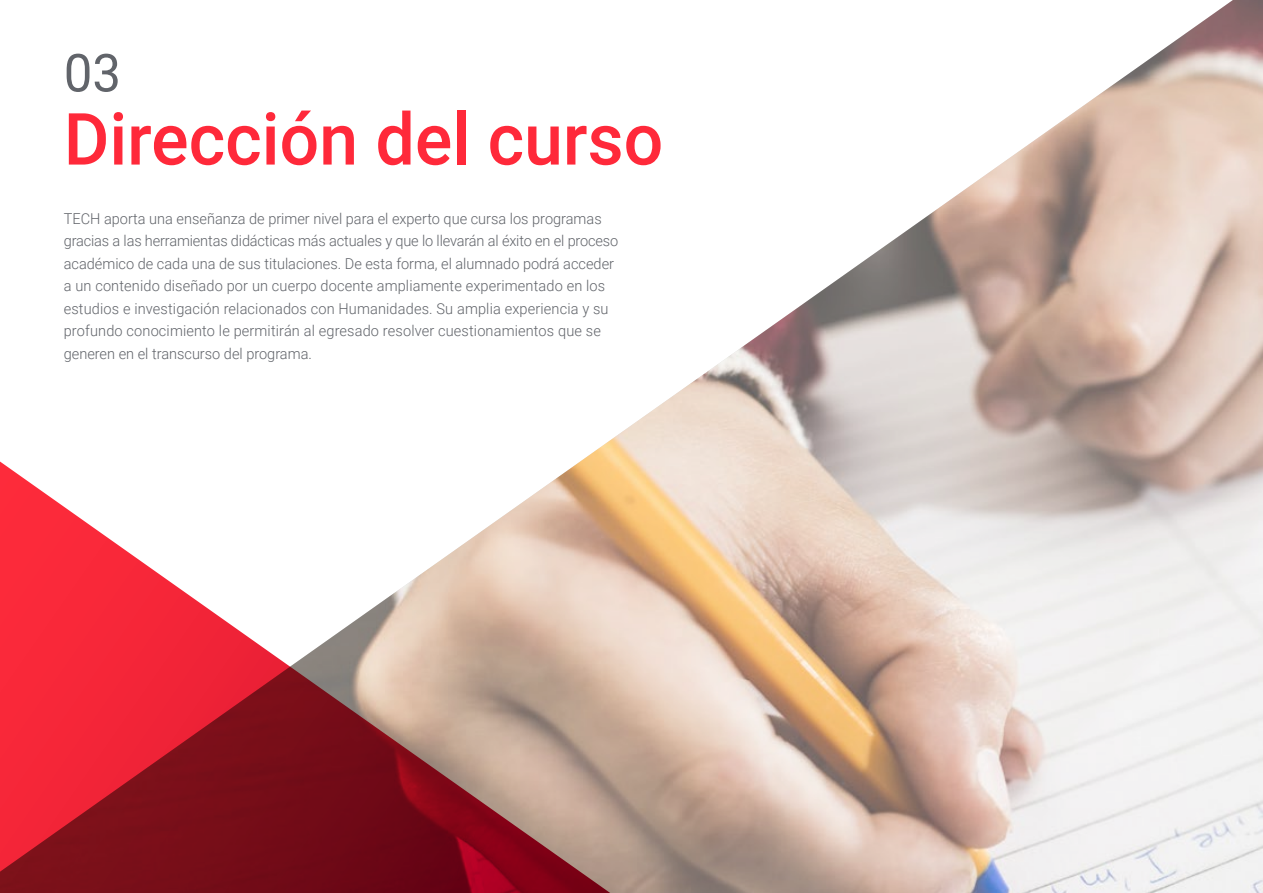
<style>
.page{position:relative;width:1263px;height:893px;background:#fff}
.page>*{position:absolute;margin:0;border:0;box-sizing:border-box;transform-origin:0 0}
.t1{font:500 72px "Roboto";color:#ff293a}
.t2{font:52.5px "Roboto";color:#61646a}
.t3{font:300 15px/22.5px "Roboto";color:#61646a}
</style>
<div class="page">
<img style="left:602px;top:0;width:661px;height:893px">
<svg style="left:0;top:446px;width:640px;height:447px"></svg>
<h2 class="t2" style="left:64px;top:36px;width:59px">03</h2>
<h1 class="t1" style="left:64px;top:89px;width:601px">Dirección del curso</h1>
<p class="t3" style="left:64px;top:207px;width:556px">TECH aporta una enseñanza de primer nivel para el experto que cursa los programas gracias a las herramientas didácticas más actuales y que lo llevarán al éxito en el proceso académico de cada una de sus titulaciones. De esta forma, el alumnado podrá acceder a un contenido diseñado por un cuerpo docente ampliamente experimentado en los estudios e investigación relacionados con Humanidades. Su amplia experiencia y su profundo conocimiento le permitirán al egresado resolver cuestionamientos que se generen en el transcurso del programa.</p>
</div>
